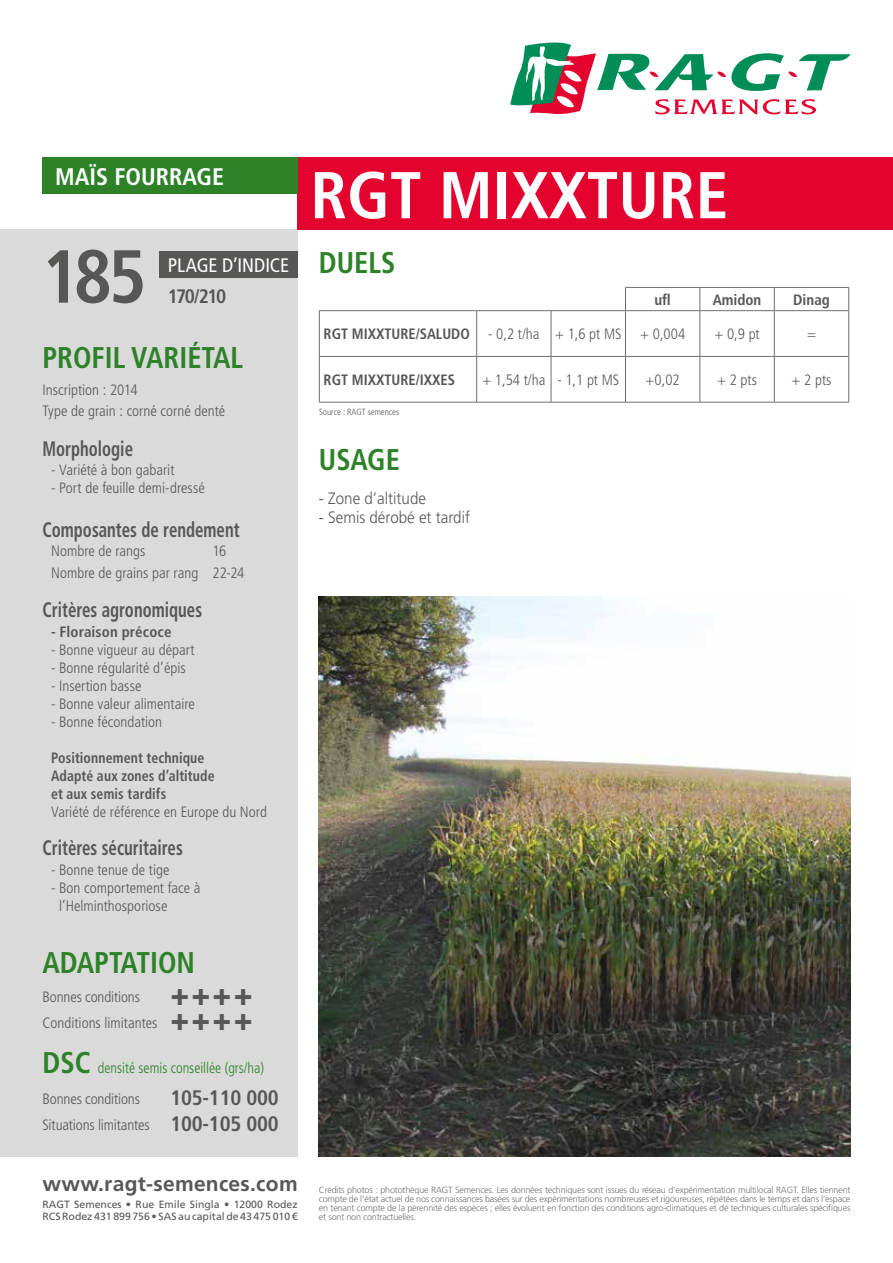
<style>
.page{position:relative;width:893px;height:1263px;background:#fff}
.page>*{position:absolute;margin:0;border:0;box-sizing:border-box;transform-origin:0 0}
.t1{font:700 condensed 75px "Frutiger LT Std";color:#575756}
.t2{font:700 condensed 66px "Frutiger LT Std";color:#fff}
.t3{font:700 condensed 30px "Frutiger LT Std";color:#2d8228;scale:.95 1}
.t4{font:700 condensed 24px "Frutiger LT Std";color:#fff}
.t5{font:700 condensed 21px "Frutiger LT Std";color:#575756;scale:.8 1}
.t6{font:700 21px "Frutiger LT Std";letter-spacing:.015em;color:#575756}
.t7{font:700 condensed 21px "Frutiger LT Std";color:#575756}
.t8{font:condensed 19.5px "Frutiger LT Std";letter-spacing:-.005em;color:#fff}
.t9{font:700 condensed 19.5px "Frutiger LT Std";letter-spacing:-.075em;color:#575756}
.t10{font:300 16.5px "Frutiger LT Std";color:#575756;scale:.92 1}
.t11{font:300 condensed 15px/21.3px "Frutiger LT Std";color:#575756}
.t12{font:700 condensed 15px/18px "Frutiger LT Std";letter-spacing:.005em;color:#575756;scale:.92 1}
.t13{font:300 condensed 15px/31.2px "Frutiger LT Std";color:#2d8228;scale:.95 1}
.t14{font:700 condensed 15px "Frutiger LT Std";letter-spacing:.005em;color:#575756}
.t15{font:10.5px/12.6px "Frutiger LT Std";color:#575756}
.t16{font:300 9px/9px "Frutiger LT Std";letter-spacing:-.02em;color:#706f6f;text-align:justify}
.t17{font:300 condensed 9px "Frutiger LT Std";color:#575756}
.s1{font-weight:900;font-size:31.5px}
.s2{font-weight:700;font-size:30px}
.s3{color:#575756}
.s4{font-weight:700;font-size:21px}
.s5{font-weight:700}
</style>
<div class="page">
<svg style="left:510px;top:43px;width:340px;height:72px"></svg>
<div style="left:0;top:230px;width:298px;height:927px;background:#dadada"></div>
<div style="left:298px;top:157px;width:595px;height:73px;background:#e4032e"></div>
<div style="left:159px;top:251px;width:139px;height:26px;background:#575756"></div>
<div style="left:43px;top:157px;width:255px;height:36px;background:#2d8228"></div>
<hr style="left:625px;top:287px;width:75px;height:1px;background:#706f6f">
<svg style="left:625px;top:288px;width:1px;height:22px"></svg>
<hr style="left:700px;top:287px;width:74px;height:1px;background:#706f6f">
<svg style="left:700px;top:288px;width:1px;height:22px"></svg>
<hr style="left:774px;top:287px;width:75px;height:1px;background:#706f6f">
<svg style="left:774px;top:288px;width:1px;height:22px"></svg>
<svg style="left:848px;top:288px;width:1px;height:22px"></svg>
<hr style="left:319px;top:310px;width:158px;height:1px;background:#706f6f">
<hr style="left:319px;top:311px;width:1px;height:45px;background:#706f6f">
<hr style="left:477px;top:310px;width:74px;height:1px;background:#706f6f">
<hr style="left:476px;top:311px;width:1px;height:45px;background:#706f6f">
<hr style="left:551px;top:310px;width:74px;height:1px;background:#706f6f">
<hr style="left:551px;top:311px;width:1px;height:45px;background:#706f6f">
<hr style="left:625px;top:310px;width:75px;height:1px;background:#706f6f">
<hr style="left:625px;top:311px;width:1px;height:45px;background:#706f6f">
<hr style="left:700px;top:310px;width:74px;height:1px;background:#706f6f">
<hr style="left:700px;top:311px;width:1px;height:45px;background:#706f6f">
<hr style="left:774px;top:310px;width:75px;height:1px;background:#706f6f">
<hr style="left:774px;top:311px;width:1px;height:45px;background:#706f6f">
<hr style="left:848px;top:311px;width:1px;height:45px;background:#706f6f">
<hr style="left:319px;top:356px;width:158px;height:1px;background:#706f6f">
<hr style="left:319px;top:357px;width:1px;height:45px;background:#706f6f">
<hr style="left:477px;top:356px;width:74px;height:1px;background:#706f6f">
<hr style="left:476px;top:357px;width:1px;height:45px;background:#706f6f">
<hr style="left:551px;top:356px;width:74px;height:1px;background:#706f6f">
<hr style="left:551px;top:357px;width:1px;height:45px;background:#706f6f">
<hr style="left:625px;top:356px;width:75px;height:1px;background:#706f6f">
<hr style="left:625px;top:357px;width:1px;height:45px;background:#706f6f">
<hr style="left:700px;top:356px;width:74px;height:1px;background:#706f6f">
<hr style="left:700px;top:357px;width:1px;height:45px;background:#706f6f">
<hr style="left:774px;top:356px;width:75px;height:1px;background:#706f6f">
<hr style="left:774px;top:357px;width:1px;height:45px;background:#706f6f">
<hr style="left:848px;top:357px;width:1px;height:45px;background:#706f6f">
<hr style="left:319px;top:402px;width:158px;height:1px;background:#706f6f">
<hr style="left:477px;top:402px;width:74px;height:1px;background:#706f6f">
<hr style="left:551px;top:402px;width:74px;height:1px;background:#706f6f">
<hr style="left:625px;top:402px;width:75px;height:1px;background:#706f6f">
<hr style="left:700px;top:402px;width:74px;height:1px;background:#706f6f">
<hr style="left:774px;top:402px;width:75px;height:1px;background:#706f6f">
<img style="left:319px;top:596px;width:531px;height:561px">
<h3 class="t4" style="left:55px;top:162px;width:170px">MAÏS FOURRAGE</h3>
<h1 class="t1" style="left:42px;top:232px;width:106px">185</h1>
<h3 class="t8" style="left:168px;top:253px;width:123px">PLAGE D’INDICE</h3>
<h3 class="t9" style="left:168px;top:284px;width:60px">170/210</h3>
<h3 class="t3" style="left:43px;top:339px;width:213px">PROFIL VARIÉTAL</h3>
<p class="t11" style="left:43px;top:379px;width:184px">Inscription : 2014<br>Type de grain : corné corné denté</p>
<h3 class="t5" style="left:43px;top:436px;width:115px">Morphologie</h3>
<p class="t11" style="left:51px;top:460px;width:125px">- Variété à bon gabarit</p>
<p class="t11" style="left:51px;top:478px;width:155px">- Port de feuille demi-dressé</p>
<h3 class="t5" style="left:43px;top:517px;width:248px">Composantes de rendement</h3>
<p class="t11" style="left:51px;top:541px;width:96px">Nombre de rangs</p>
<p class="t11" style="left:51px;top:541px;width:195px;text-indent:162px">16<br>Nombre de grains par rang 22-24</p>
<h3 class="t5" style="left:43px;top:598px;width:201px">Critères agronomiques</h3>
<p class="t14" style="left:51px;top:623px;width:122px">- Floraison précoce</p>
<p class="t11" style="left:51px;top:639px;width:145px">- Bonne vigueur au départ</p>
<p class="t11" style="left:51px;top:657px;width:136px">- Bonne régularité d’épis</p>
<p class="t11" style="left:51px;top:675px;width:92px">- Insertion basse</p>
<p class="t11" style="left:51px;top:693px;width:145px">- Bonne valeur alimentaire</p>
<p class="t11" style="left:51px;top:711px;width:113px">- Bonne fécondation</p>
<p class="t12" style="left:51px;top:749px;width:179px">Positionnement technique<br>Adapté aux zones d’altitude et aux semis tardifs</p>
<p class="t11" style="left:51px;top:801px;width:218px">Variété de référence en Europe du Nord</p>
<h3 class="t5" style="left:43px;top:836px;width:177px">Critères sécuritaires</h3>
<p class="t11" style="left:51px;top:859px;width:120px">- Bonne tenue de tige</p>
<p class="t11" style="left:59px;top:879px;width:143px;line-height:18px;text-indent:-8px">- Bon comportement face à l’Helminthosporiose</p>
<h3 class="t3" style="left:43px;top:945px;width:162px">ADAPTATION</h3>
<p class="t11" style="left:43px;top:984px;width:212px;line-height:25.5px">Bonnes conditions <span class="s1">++++<br></span>Conditions limitantes <span class="s1">++++</span></p>
<p class="t13" style="left:43px;top:1052px;width:235px"><span class="s2">DSC</span> densité semis conseillée (grs/ha)<br><span class="s3">Bonnes conditions</span></p>
<h3 class="t7" style="left:170px;top:1085px;width:110px">105-110 000</h3>
<p class="t11" style="left:43px;top:1114px;width:238px">Situations limitantes <span class="s4">100-105 000</span></p>
<h2 class="t2" style="left:310px;top:156px;width:420px">RGT MIXXTURE</h2>
<h3 class="t3" style="left:319px;top:245px;width:82px">DUELS</h3>
<p class="t14" style="left:654px;top:291px;width:18px">ufl</p>
<p class="t14" style="left:713px;top:291px;width:50px">Amidon</p>
<p class="t14" style="left:793px;top:291px;width:38px">Dinag</p>
<p class="t11" style="left:324px;top:324px;width:363px"><span class="s5">RGT MIXXTURE/SALUDO</span> - 0,2 t/ha + 1,6 pt MS + 0,004</p>
<p class="t11" style="left:714px;top:324px;width:47px">+ 0,9 pt</p>
<p class="t11" style="left:807px;top:324px;width:10px">=</p>
<p class="t14" style="left:324px;top:371px;width:133px">RGT MIXXTURE/IXXES</p>
<p class="t11" style="left:482px;top:369px;width:138px">+ 1,54 t/ha - 1,1 pt MS</p>
<p class="t11" style="left:646px;top:369px;width:36px">+0,02</p>
<p class="t11" style="left:717px;top:369px;width:41px">+ 2 pts</p>
<p class="t11" style="left:792px;top:369px;width:41px">+ 2 pts</p>
<p class="t17" style="left:319px;top:407px;width:82px">Source : RAGT semences</p>
<h3 class="t3" style="left:319px;top:442px;width:87px">USAGE</h3>
<p class="t10" style="left:319px;top:489px;width:118px">- Zone d’altitude</p>
<p class="t10" style="left:319px;top:508px;width:166px">- Semis dérobé et tardif</p>
<h3 class="t6" style="left:43px;top:1171px;width:257px">www.ragt-semences.com</h3>
<p class="t15" style="left:43px;top:1198px;width:257px">RAGT Semences • Rue Emile Singla • 12000 Rodez<br>RCS Rodez 431 899 756 • SAS au capital de 43 475 010 €</p>
<p class="t16" style="left:319px;top:1186px;width:533px">Crédits photos : photothèque RAGT Semences. Les données techniques sont issues du réseau d’expérimentation multilocal RAGT. Elles tiennent compte de l’état actuel de nos connaissances basées sur des expérimentations nombreuses et rigoureuses, répétées dans le temps et dans l’espace en tenant compte de la pérennité des espèces ; elles évoluent en fonction des conditions agro-climatiques et de techniques culturales spécifiques et sont non contractuelles.</p>
</div>
